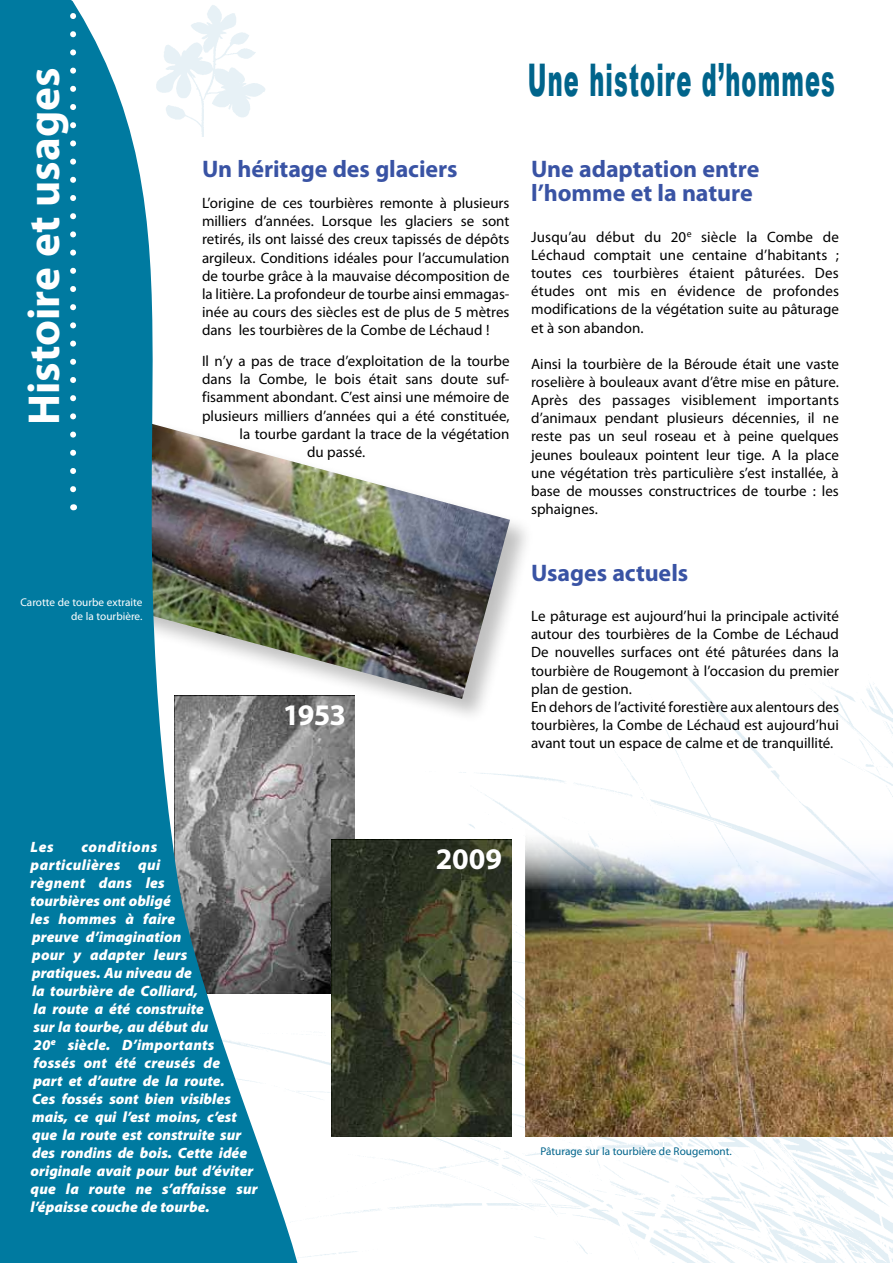
<style>
.page{position:relative;width:893px;height:1263px;background:#fff}
.page>*{position:absolute;margin:0;border:0;box-sizing:border-box;transform-origin:0 0}
.t1{font:900 45px "Arial";letter-spacing:.05em;color:#00648b;scale:.5 1}
.t2{font:700 45px "Myriad Pro";color:#fff}
.t3{font:700 30px "Myriad Pro";letter-spacing:-.015em;color:#fff}
.t4{font:700 24px/24px "Myriad Pro";letter-spacing:-.005em;color:#3953a4}
.t5{font:15px/18.1px "Myriad Pro";color:#000;text-align:justify}
.t6{font:italic 900 15px/18px "Myriad Pro";color:#fff}
.t7{font:11.25px/13.5px "Myriad Pro";color:#fff;text-align:right}
.t8{font:11.25px "Myriad Pro";color:#00648b}
</style>
<div class="page">
<img style="left:307px;top:671px;width:586px;height:592px">
<div style="left:99px;top:422px;width:436px;height:302px;background:#000;opacity:.25"></div>
<img style="left:307px;top:423px;width:203px;height:276px">
<img style="left:307px;top:696px;width:47px;height:297px">
<img style="left:526px;top:826px;width:367px;height:311px">
<svg style="left:0;top:0;width:307px;height:1263px;fill:#007aa0"></svg>
<img style="left:331px;top:839px;width:181px;height:298px">
<svg style="left:70px;top:0;width:6px;height:489px"></svg>
<h1 class="t2" style="left:15px;top:425px;width:359px;rotate:-90deg">Histoire et usages</h1>
<p class="t7" style="left:21px;top:595px;width:123px">Carotte de tourbe extraite de la tourbière.</p>
<h1 class="t1" style="left:528px;top:48px;width:615px">Une histoire d’hommes</h1>
<h3 class="t4" style="left:202px;top:156px;width:257px">Un héritage des glaciers</h3>
<p class="t5" style="left:202px;top:194px;width:309px">L’origine de ces tourbières remonte à plusieurs milliers d’années. Lorsque les glaciers se sont retirés, ils ont laissé des creux tapissés de dépôts argileux. Conditions idéales pour l’accumulation de tourbe grâce à la mauvaise décomposition de la litière. La profondeur de tourbe ainsi emmagas&shy;inée au cours des siècles est de plus de 5 mètres dans les tourbières de la Combe de Léchaud !</p>
<p class="t5" style="left:202px;top:352px;width:309px">Il n’y a pas de trace d’exploitation de la tourbe</p>
<p class="t5" style="left:202px;top:370px;width:309px">dans la Combe, le bois était sans doute suf-</p>
<p class="t5" style="left:202px;top:388px;width:309px">fisamment abondant. C’est ainsi une mémoire de</p>
<p class="t5" style="left:202px;top:406px;width:309px">plusieurs milliers d’années qui a été constituée,</p>
<p class="t5" style="left:240px;top:424px;width:272px">la tourbe gardant la trace de la végétation</p>
<p class="t5" style="left:307px;top:442px;width:60px">du passé.</p>
<h2 class="t3" style="left:283px;top:696px;width:65px">1953</h2>
<h3 class="t4" style="left:531px;top:156px;width:230px">Une adaptation entre l’homme et la nature</h3>
<p class="t5" style="left:531px;top:227px;width:309px">Jusqu’au début du 20<sup>e</sup> siècle la Combe de Léchaud comptait une centaine d’habitants ; toutes ces tourbières étaient pâturées. Des études ont mis en évidence de profondes modifications de la végétation suite au pâturage et à son abandon.</p>
<p class="t5" style="left:531px;top:354px;width:309px">Ainsi la tourbière de la Béroude était une vaste roselière à bouleaux avant d’être mise en pâture.<br>Après des passages visiblement importants d’animaux pendant plusieurs décennies, il ne reste pas un seul roseau et à peine quelques jeunes bouleaux pointent leur tige. A la place une végétation très particulière s’est installée, à base de mousses constructrices de tourbe : les sphaignes.</p>
<h3 class="t4" style="left:531px;top:560px;width:159px">Usages actuels</h3>
<p class="t5" style="left:531px;top:607px;width:309px;text-align:left">Le pâturage est aujourd’hui la principale activité autour des tourbières de la Combe de Léchaud De nouvelles surfaces ont été pâturées dans la tourbière de Rougemont à l’occasion du premier plan de gestion.<br>En dehors de l’activité forestière aux alentours des tourbières, la Combe de Léchaud est aujourd’hui avant tout un espace de calme et de tranquillité.</p>
<p class="t6" style="left:31px;top:838px;width:229px;text-indent:51px">conditions<br>particulières qui<br>règnent dans les<br>tourbières ont obligé<br>les hommes à faire<br>preuve d’imagination<br>pour y adapter leurs pratiques. Au niveau de<br>la tourbière de Colliard,<br>la route a été construite<br>sur la tourbe, au début du<br>20<sup>e</sup> siècle. D’importants<br>fossés ont été creusés de<br>part et d’autre de la route.<br>Ces fossés sont bien visibles mais, ce qui l’est moins, c’est que la route est construite sur des rondins de bois. Cette idée originale avait pour but d’éviter que la route ne s’affaisse sur l’épaisse couche de tourbe.</p>
<p class="t6" style="left:31px;top:838px;width:25px">Les</p>
<h2 class="t3" style="left:436px;top:839px;width:68px">2009</h2>
<p class="t8" style="left:540px;top:1144px;width:193px">Pâturage sur la tourbière de Rougemont.</p>
</div>
